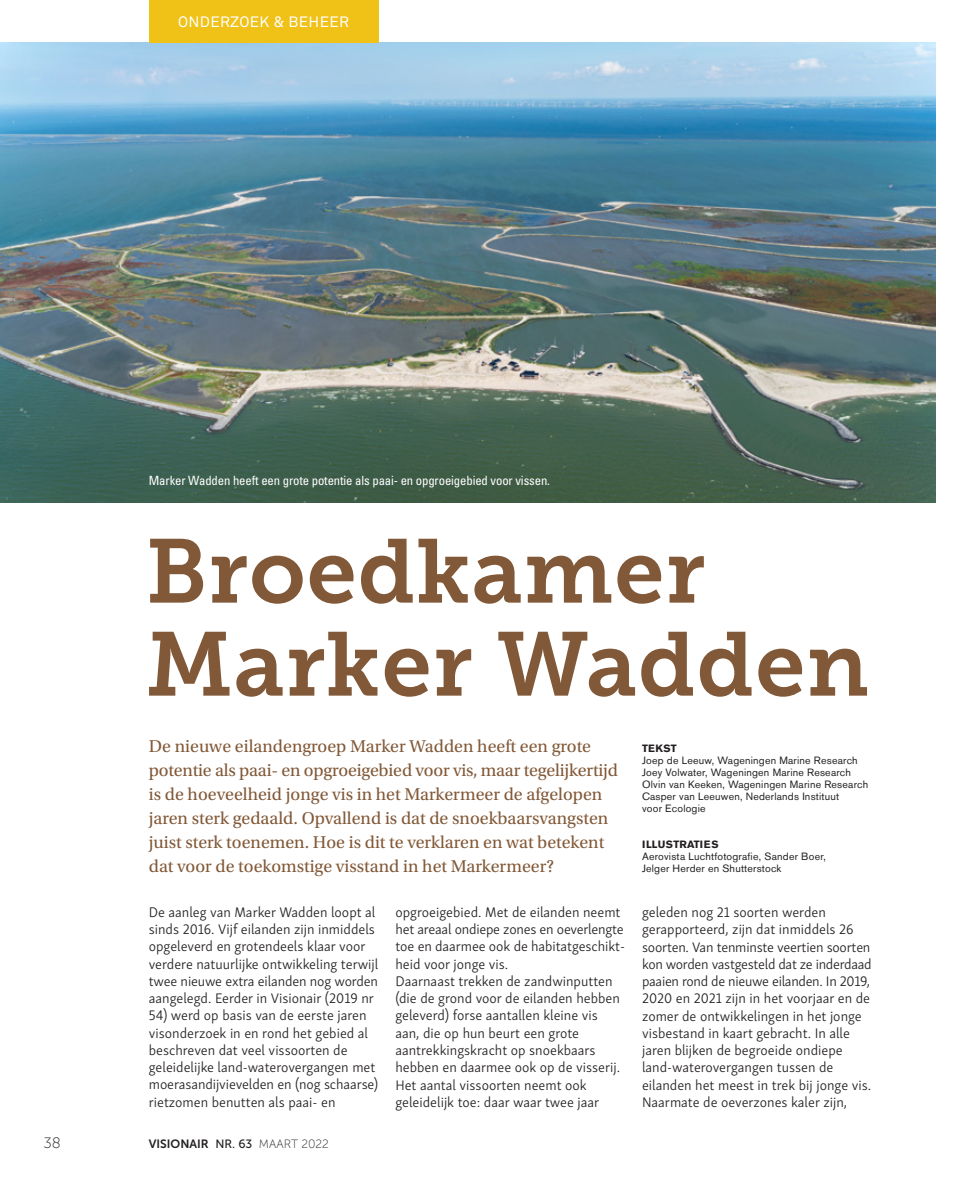
<style>
.page{position:relative;width:978px;height:1191px;background:#fff}
.page>*{position:absolute;margin:0;border:0;box-sizing:border-box;transform-origin:0 0}
.t1{font:90px/93px "Museo Slab 700";letter-spacing:.01em;color:#825938}
.t2{font:18px/24px "Utopia Std";color:#825938}
.t3{font:15px "Akkurat";letter-spacing:.02em;color:#fff}
.t4{font:15px "Museo Sans 100";color:#231f20}
.t5{font:300 14.25px/17.2px "Skolar Sans";color:#231f20}
.t6{font:condensed 12.75px "Univers LT Std";letter-spacing:-.01em;color:#fff}
.t7{font:12px "Museo Sans 700";color:#231f20}
.t8{font:10.5px/12px "Akzidenz Grotesk BE";letter-spacing:.02em;color:#231f20}
.t9{font:700 10.5px "Akzidenz Grotesk BE";letter-spacing:.02em;color:#231f20}
.s1{font-family:"Museo Sans 500"}
.s2{font-family:"Museo Sans 100"}
</style>
<div class="page">
<img style="left:0;top:43px;width:935px;height:459px">
<div style="left:149px;top:0;width:229px;height:43px;background:#f0c116"></div>
<p class="t3" style="left:178px;top:13px;width:172px">ONDERZOEK &amp; BEHEER</p>
<p class="t6" style="left:149px;top:473px;width:403px">Marker Wadden heeft een grote potentie als paai- en opgroeigebied voor vissen.</p>
<h1 class="t1" style="left:146px;top:525px;width:725px">Broedkamer<br>Marker Wadden</h1>
<p class="t2" style="left:149px;top:734px;width:471px">De nieuwe eilandengroep Marker Wadden heeft een grote potentie als paai- en opgroeigebied voor vis, maar tegelijkertijd is de hoeveelheid jonge vis in het Markermeer de afgelopen jaren sterk gedaald. Opvallend is dat de snoekbaarsvangsten juist sterk toenemen. Hoe is dit te verklaren en wat betekent dat voor de toekomstige visstand in het Markermeer?</p>
<p class="t9" style="left:642px;top:742px;width:36px">TEKST</p>
<p class="t8" style="left:642px;top:754px;width:228px">Joep de Leeuw, Wageningen Marine Research Joey Volwater, Wageningen Marine Research Olvin van Keeken, Wageningen Marine Research Casper van Leeuwen, Nederlands Instituut<br>voor Ecologie</p>
<p class="t9" style="left:642px;top:838px;width:78px">ILLUSTRATIES</p>
<p class="t8" style="left:642px;top:850px;width:185px">Aerovista Luchtfotografie, Sander Boer,<br>Jelger Herder en Shutterstock</p>
<p class="t5" style="left:149px;top:902px;width:231px">De aanleg van Marker Wadden loopt al sinds 2016. Vijf eilanden zijn inmiddels opgeleverd en grotendeels klaar voor verdere natuurlijke ontwikkeling terwijl twee nieuwe extra eilanden nog worden aangelegd. Eerder in Visionair (2019 nr</p>
<p class="t5" style="left:149px;top:1006px;width:231px">54) werd op basis van de eerste jaren visonderzoek in en rond het gebied al beschreven dat veel vissoorten de geleidelijke land-waterovergangen met moerasandijvievelden en (nog schaarse) rietzomen benutten als paai- en</p>
<p class="t4" style="left:44px;top:1135px;width:19px">38</p>
<p class="t7" style="left:149px;top:1137px;width:182px">VISIONAIR <span class="s1">NR. 63</span> <span class="s2">MAART 2022</span></p>
<p class="t5" style="left:395px;top:902px;width:230px">opgroeigebied. Met de eilanden neemt het areaal ondiepe zones en oeverlengte toe en daarmee ook de habitatgeschikt&shy;heid voor jonge vis.<br>Daarnaast trekken de zandwinputten (die de grond voor de eilanden hebben geleverd) forse aantallen kleine vis aan, die op hun beurt een grote aantrekkingskracht op snoekbaars hebben en daarmee ook op de visserij.<br>Het aantal vissoorten neemt ook geleidelijk toe: daar waar twee jaar</p>
<p class="t5" style="left:642px;top:902px;width:231px">geleden nog 21 soorten werden gerapporteerd, zijn dat inmiddels 26 soorten. Van tenminste veertien soorten kon worden vastgesteld dat ze inderdaad paaien rond de nieuwe eilanden. In 2019, 2020 en 2021 zijn in het voorjaar en de zomer de ontwikkelingen in het jonge visbestand in kaart gebracht. In alle jaren blijken de begroeide ondiepe land-waterovergangen tussen de eilanden het meest in trek bij jonge vis.<br>Naarmate de oeverzones kaler zijn,</p>
</div>
